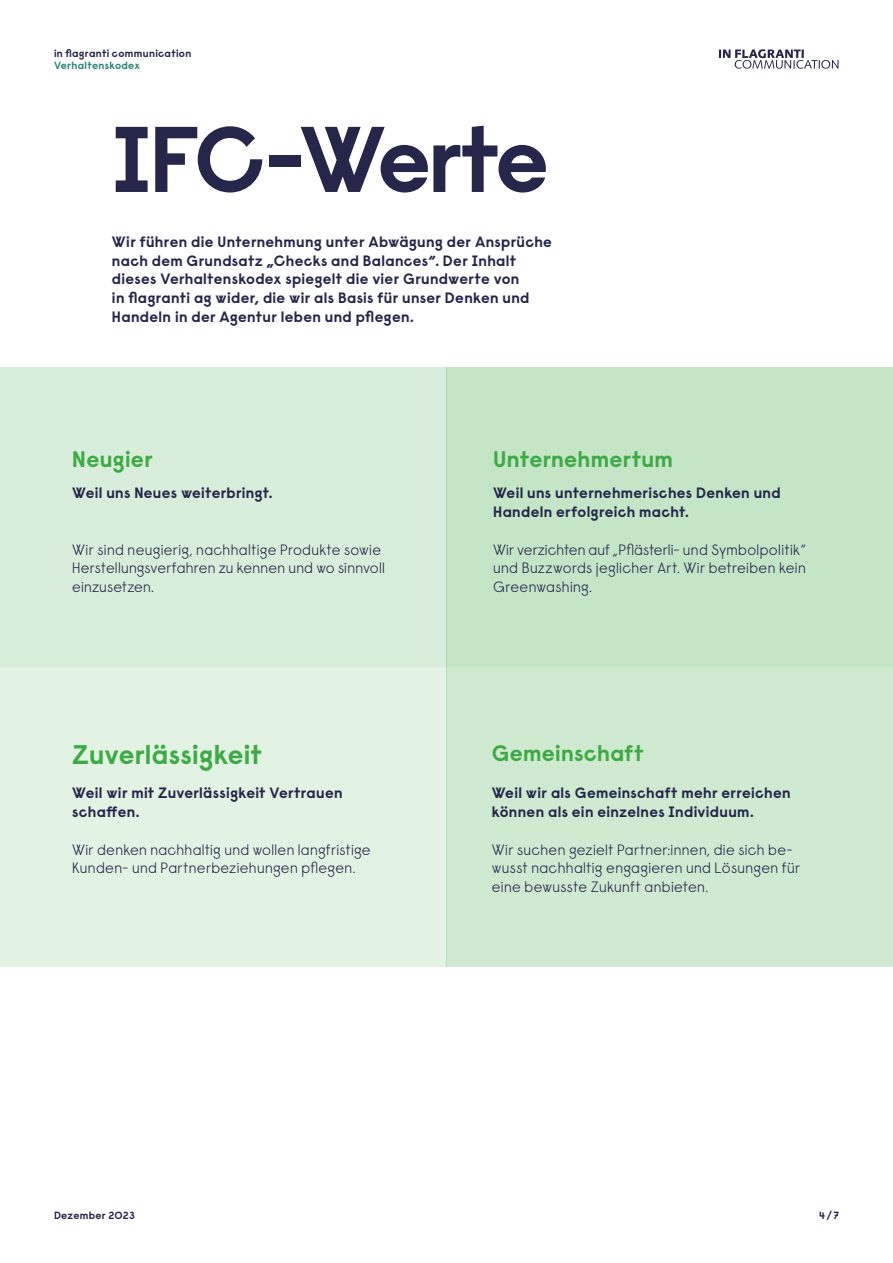
<style>
.page{position:relative;width:893px;height:1263px;background:#fff}
.page>*{position:absolute;margin:0;border:0;box-sizing:border-box;transform-origin:0 0}
.t1{font:700 93px "Raisonne Pro";letter-spacing:-.04em;color:#26264b}
.t2{font:700 27px "Raisonne Pro";letter-spacing:.005em;color:#3dab45}
.t3{font:700 22.5px "Raisonne Pro";letter-spacing:.01em;color:#3dab45}
.t4{font:700 15px/18.8px "Raisonne Pro";letter-spacing:.02em;color:#26264b}
.t5{font:300 15px/18.8px "Raisonne Pro";letter-spacing:.02em;color:#26264b}
.t6{font:700 10.5px "Raisonne Pro";letter-spacing:.025em;color:#26264b}
.t7{font:700 10.5px "Raisonne Pro";letter-spacing:.03em;color:#278874}
</style>
<div class="page">
<svg style="left:719px;top:49px;width:120px;height:19px"></svg>
<div style="left:446px;top:367px;width:447px;height:300px;background:#c5e5c7"></div>
<div style="left:446px;top:667px;width:447px;height:299px;background:#cfead1"></div>
<div style="left:0;top:367px;width:446px;height:300px;background:#d8eeda"></div>
<div style="left:0;top:667px;width:446px;height:299px;background:#e2f2e3"></div>
<p class="t6" style="left:54px;top:46px;width:139px">in flagranti communication</p>
<p class="t7" style="left:54px;top:59px;width:87px">Verhaltenskodex</p>
<h1 class="t1" style="left:112px;top:97px;width:439px">IFC-Werte</h1>
<p class="t4" style="left:112px;top:232px;width:441px">Wir führen die Unternehmung unter Abwägung der Ansprüche nach dem Grundsatz „Checks and Balances“. Der Inhalt dieses Verhaltenskodex spiegelt die vier Grundwerte von<br>in flagranti ag wider, die wir als Basis für unser Denken und Handeln in der Agentur leben und pflegen.</p>
<h3 class="t3" style="left:72px;top:444px;width:82px">Neugier</h3>
<p class="t4" style="left:72px;top:483px;width:202px">Weil uns Neues weiterbringt.</p>
<p class="t5" style="left:72px;top:540px;width:314px">Wir sind neugierig, nachhaltige Produkte sowie<br>Herstellungsverfahren zu kennen und wo sinnvoll einzusetzen.</p>
<h2 class="t2" style="left:72px;top:736px;width:191px">Zuverlässigkeit</h2>
<p class="t4" style="left:72px;top:783px;width:272px">Weil wir mit Zuverlässigkeit Vertrauen schaffen.</p>
<p class="t5" style="left:72px;top:840px;width:300px">Wir denken nachhaltig und wollen langfristige<br>Kunden- und Partnerbeziehungen pflegen.</p>
<h3 class="t3" style="left:493px;top:444px;width:181px">Unternehmertum</h3>
<p class="t4" style="left:493px;top:483px;width:289px">Weil uns unternehmerisches Denken und<br>Handeln erfolgreich macht.</p>
<p class="t5" style="left:493px;top:540px;width:314px;text-align:justify">Wir verzichten auf „Pflästerli- und Symbolpolitik“ und Buzzwords jeglicher Art. Wir betreiben kein Greenwashing.</p>
<h3 class="t3" style="left:492px;top:738px;width:153px">Gemeinschaft</h3>
<p class="t4" style="left:492px;top:783px;width:300px">Weil wir als Gemeinschaft mehr erreichen können als ein einzelnes Individuum.</p>
<p class="t5" style="left:492px;top:840px;width:310px">Wir suchen gezielt Partner:innen, die sich be&shy;wusst nachhaltig engagieren und Lösungen für eine bewusste Zukunft anbieten.</p>
<p class="t6" style="left:54px;top:1208px;width:82px">Dezember 2023</p>
<p class="t6" style="left:819px;top:1208px;width:21px">4/7</p>
</div>
